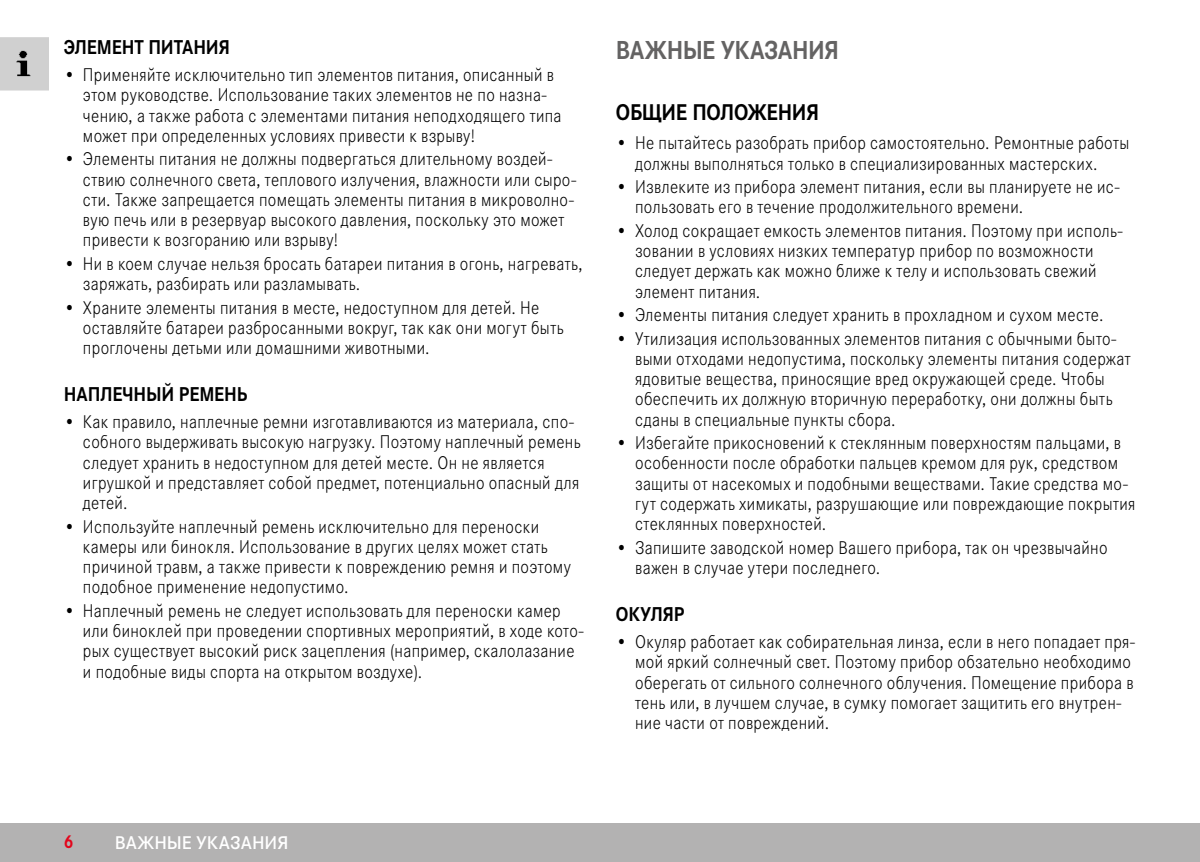
<style>
.page{position:relative;width:1200px;height:862px;background:#fff}
.page>*{position:absolute;margin:0;border:0;box-sizing:border-box;transform-origin:0 0}
.Heading____Chapter{font:700 27px "Corporate S";letter-spacing:-.015em;color:#646363;scale:.9 1}
.Heading____Heading_01_blind{font:700 23.62px "Corporate S";letter-spacing:-.015em;color:#000;scale:.9 1}
.Heading____Heading_02_blind{font:700 20.7px "Corporate S";letter-spacing:-.005em;color:#000;scale:.9 1}
.t1{font:300 19.12px/20.2px "Corporate S";letter-spacing:.02em;color:#000;scale:.9 1}
.t2{font:600 19.12px "Corporate S";color:#fff}
.t3{font:700 19.12px "Corporate S";color:#e3051b;scale:.9 1}
</style>
<div class="page">
<svg style="left:0;top:37px;width:49px;height:53px"></svg>
<div style="left:10px;top:38px;width:27px;height:50px;background:#d0d0d0"></div>
<img style="left:16px;top:50px;width:15px;height:27px">
<div style="left:0;top:823px;width:1199px;height:38px;background:#b3b2b2"></div>
<p class="Heading____Heading_02_blind" style="left:64px;top:31px;width:186px">ЭЛЕМЕНТ ПИТАНИЯ</p>
<p class="t1" style="left:83px;top:63px;width:533px;text-indent:-19px">• Применяйте исключительно тип элементов питания, описанный в этом руководстве. Использование таких элементов не по назна&shy;чению, а также работа с элементами питания неподходящего типа может при определенных условиях привести к взрыву!</p>
<p class="t1" style="left:83px;top:147px;width:549px;text-indent:-19px">• Элементы питания не должны подвергаться длительному воздей&shy;ствию солнечного света, теплового излучения, влажности или сыро&shy;сти. Также запрещается помещать элементы питания в микроволно&shy;вую печь или в резервуар высокого давления, поскольку это может привести к возгоранию или взрыву!</p>
<p class="t1" style="left:83px;top:252px;width:556px;text-indent:-19px">• Ни в коем случае нельзя бросать батареи питания в огонь, нагревать, заряжать, разбирать или разламывать.</p>
<p class="t1" style="left:83px;top:296px;width:535px;text-indent:-19px">• Храните элементы питания в месте, недоступном для детей. Не оставляйте батареи разбросанными вокруг, так как они могут быть проглочены детьми или домашними животными.</p>
<p class="Heading____Heading_02_blind" style="left:64px;top:378px;width:205px">НАПЛЕЧНЫЙ РЕМЕНЬ</p>
<p class="t1" style="left:83px;top:410px;width:554px;text-indent:-19px">• Как правило, наплечные ремни изготавливаются из материала, спо&shy;собного выдерживать высокую нагрузку. Поэтому наплечный ремень следует хранить в недоступном для детей месте. Он не является игрушкой и представляет собой предмет, потенциально опасный для детей.</p>
<p class="t1" style="left:83px;top:514px;width:543px;text-indent:-19px">• Используйте наплечный ремень исключительно для переноски камеры или бинокля. Использование в других целях может стать причиной травм, а также привести к повреждению ремня и поэтому подобное применение недопустимо.</p>
<p class="t1" style="left:83px;top:599px;width:557px;text-indent:-19px">• Наплечный ремень не следует использовать для переноски камер или биноклей при проведении спортивных мероприятий, в ходе кото&shy;рых существует высокий риск зацепления (например, скалолазание и подобные виды спорта на открытом воздухе).</p>
<p class="Heading____Chapter" style="left:615px;top:29px;width:249px">ВАЖНЫЕ УКАЗАНИЯ</p>
<p class="Heading____Heading_01_blind" style="left:615px;top:93px;width:227px">ОБЩИЕ ПОЛОЖЕНИЯ</p>
<p class="t1" style="left:635px;top:132px;width:550px;text-indent:-19px">• Не пытайтесь разобрать прибор самостоятельно. Ремонтные работы должны выполняться только в специализированных мастерских.</p>
<p class="t1" style="left:635px;top:175px;width:539px;text-indent:-19px">• Извлеките из прибора элемент питания, если вы планируете не ис&shy;пользовать его в течение продолжительного времени.</p>
<p class="t1" style="left:635px;top:219px;width:543px;text-indent:-19px">• Холод сокращает емкость элементов питания. Поэтому при исполь&shy;зовании в условиях низких температур прибор по возможности следует держать как можно ближе к телу и использовать свежий элемент питания.</p>
<p class="t1" style="left:615px;top:303px;width:543px">• Элементы питания следует хранить в прохладном и сухом месте.</p>
<p class="t1" style="left:635px;top:327px;width:552px;text-indent:-19px">• Утилизация использованных элементов питания с обычными быто&shy;выми отходами недопустима, поскольку элементы питания содержат ядовитые вещества, приносящие вред окружающей среде. Чтобы обеспечить их должную вторичную переработку, они должны быть сданы в специальные пункты сбора.</p>
<p class="t1" style="left:635px;top:431px;width:557px;text-indent:-19px">• Избегайте прикосновений к стеклянным поверхностям пальцами, в особенности после обработки пальцев кремом для рук, средством защиты от насекомых и подобными веществами. Такие средства мо&shy;гут содержать химикаты, разрушающие или повреждающие покрытия стеклянных поверхностей.</p>
<p class="t1" style="left:635px;top:535px;width:526px;text-indent:-19px">• Запишите заводской номер Вашего прибора, так он чрезвычайно важен в случае утери последнего.</p>
<p class="Heading____Heading_02_blind" style="left:615px;top:597px;width:78px">ОКУЛЯР</p>
<p class="t1" style="left:635px;top:630px;width:557px;text-indent:-19px">• Окуляр работает как собирательная линза, если в него попадает пря&shy;мой яркий солнечный свет. Поэтому прибор обзательно необходимо оберегать от сильного солнечного облучения. Помещение прибора в тень или, в лучшем случае, в сумку помогает защитить его внутрен&shy;ние части от повреждений.</p>
<p class="t3" style="left:64px;top:826px;width:12px">6</p>
<p class="t2" style="left:115px;top:827px;width:175px">ВАЖНЫЕ УКАЗАНИЯ</p>
</div>
